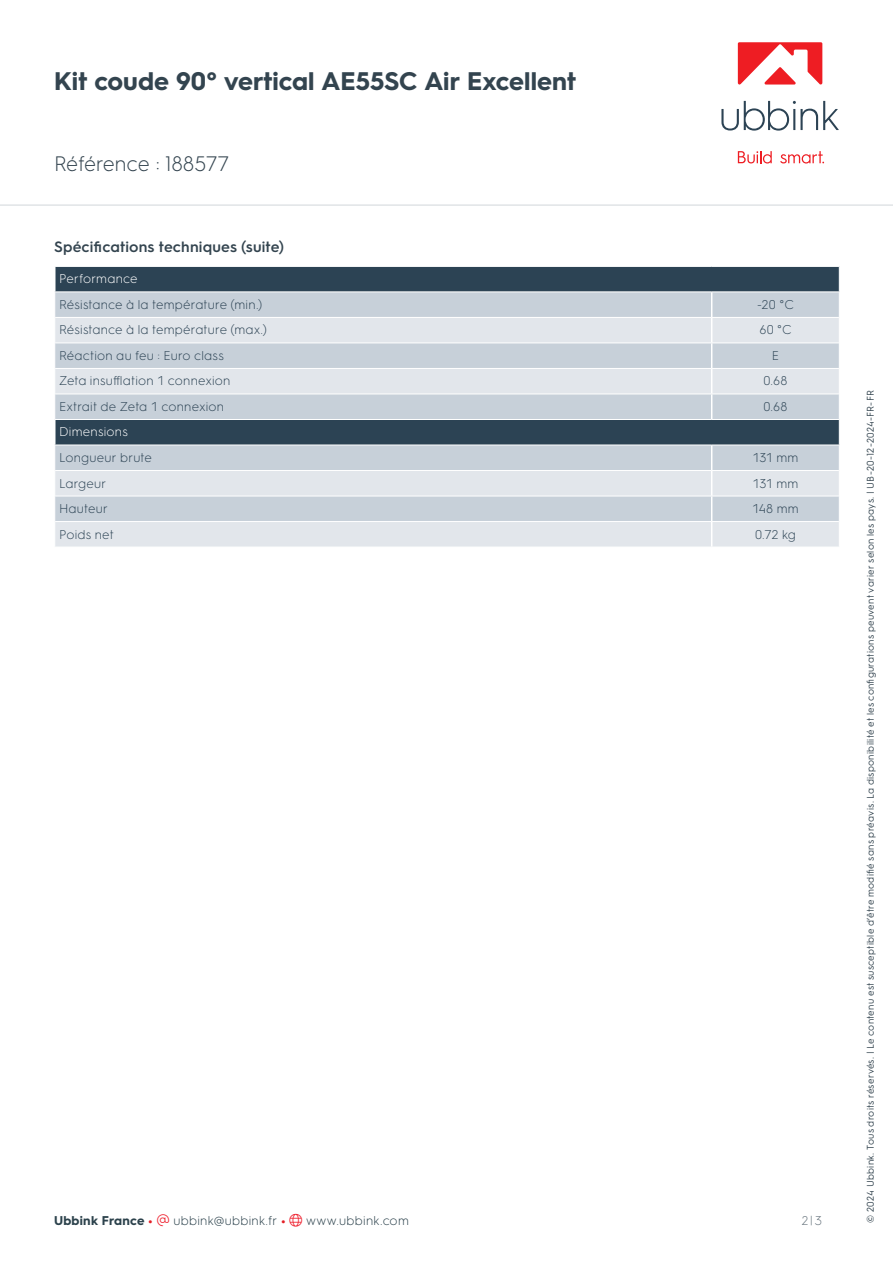
<style>
.page{position:relative;width:893px;height:1263px;background:#fff}
.page>*{position:absolute;margin:0;border:0;box-sizing:border-box;transform-origin:0 0}
.t1{font:700 25.5px "HGS3";letter-spacing:.005em;color:#33444f}
.t2{font:300 21px "HGS3";color:#33444f}
.t3{font:600 15px "HGS3";letter-spacing:.01em;color:#33444f}
.t4{font:300 12.75px "HGS3";letter-spacing:.015em;color:#2c4354}
.t5{font:300 12.75px "HGS3";letter-spacing:.02em;color:#2c424c}
.t6{font:300 12.75px "HGS3";letter-spacing:.02em;color:#fff}
.t7{font:300 12.75px "HGS3";color:#66737c}
.t8{font:9.75px "HGS3";letter-spacing:.025em;color:#33444f}
.s1{font-weight:700}
.s2{font-weight:700;color:#e31e25}
.s3{color:#ee1f2d}
</style>
<div class="page">
<div style="left:56px;top:267px;width:783px;height:24px;background:#2c4354"></div>
<div style="left:55px;top:292px;width:784px;height:25px;background:#c7d0d9"></div>
<svg style="left:55px;top:318px;width:784px;height:229px;background:#c2cad2"></svg>
<hr style="left:55px;top:342px;width:657px;height:1px;background:#fff">
<hr style="left:712px;top:342px;width:127px;height:1px;background:#fff">
<hr style="left:55px;top:368px;width:657px;height:1px;background:#fff">
<hr style="left:712px;top:368px;width:127px;height:1px;background:#fff">
<hr style="left:55px;top:393px;width:657px;height:1px;background:#fff">
<hr style="left:712px;top:393px;width:127px;height:1px;background:#fff">
<svg style="left:711px;top:292px;width:1px;height:127px"></svg>
<hr style="left:54px;top:419px;width:658px;height:1px;background:#fff">
<hr style="left:712px;top:419px;width:128px;height:1px;background:#fff">
<hr style="left:54px;top:420px;width:2px;height:25px;background:#fff">
<hr style="left:54px;top:445px;width:658px;height:1px;background:#fff">
<hr style="left:712px;top:445px;width:128px;height:1px;background:#fff">
<hr style="left:55px;top:470px;width:657px;height:1px;background:#fff">
<hr style="left:712px;top:470px;width:127px;height:1px;background:#fff">
<hr style="left:55px;top:496px;width:657px;height:1px;background:#fff">
<hr style="left:712px;top:496px;width:127px;height:1px;background:#fff">
<hr style="left:55px;top:521px;width:657px;height:1px;background:#fff">
<hr style="left:712px;top:521px;width:127px;height:1px;background:#fff">
<svg style="left:711px;top:445px;width:1px;height:102px"></svg>
<svg style="left:839px;top:267px;width:1px;height:178px"></svg>
<hr style="left:0;top:204px;width:893px;height:2px;background:#e1e4e6">
<svg style="left:721px;top:101px;width:118px;height:30px"></svg>
<svg style="left:738px;top:151px;width:34px;height:13px"></svg>
<svg style="left:780px;top:151px;width:44px;height:13px"></svg>
<svg style="left:738px;top:42px;width:84px;height:43px"></svg>
<h1 class="t1" style="left:54px;top:63px;width:523px">Kit coude 90° vertical AE55SC Air Excellent</h1>
<h2 class="t2" style="left:54px;top:150px;width:177px">Référence : 188577</h2>
<p class="t3" style="left:54px;top:236px;width:232px">Spécifications techniques (suite)</p>
<p class="t6" style="left:59px;top:270px;width:80px">Performance</p>
<p class="t4" style="left:59px;top:296px;width:205px">Résistance à la température (min.)</p>
<p class="t4" style="left:757px;top:296px;width:38px">-20 °C</p>
<p class="t4" style="left:59px;top:321px;width:210px">Résistance à la température (max.)</p>
<p class="t4" style="left:759px;top:321px;width:34px">60 °C</p>
<p class="t4" style="left:59px;top:347px;width:166px">Réaction au feu : Euro class</p>
<p class="t4" style="left:772px;top:347px;width:9px">E</p>
<p class="t4" style="left:59px;top:372px;width:173px">Zeta insufflation 1 connexion</p>
<p class="t4" style="left:763px;top:372px;width:26px">0.68</p>
<p class="t4" style="left:59px;top:398px;width:167px">Extrait de Zeta 1 connexion</p>
<p class="t4" style="left:763px;top:398px;width:26px">0.68</p>
<p class="t6" style="left:59px;top:423px;width:70px">Dimensions</p>
<p class="t4" style="left:59px;top:449px;width:94px">Longueur brute</p>
<p class="t4" style="left:753px;top:449px;width:47px">131 mm</p>
<p class="t4" style="left:59px;top:474px;width:49px">Largeur</p>
<p class="t4" style="left:753px;top:474px;width:47px">131 mm</p>
<p class="t4" style="left:59px;top:500px;width:50px">Hauteur</p>
<p class="t4" style="left:752px;top:500px;width:48px">148 mm</p>
<p class="t4" style="left:59px;top:525px;width:56px">Poids net</p>
<p class="t4" style="left:755px;top:525px;width:42px">0.72 kg</p>
<p class="t5" style="left:54px;top:1211px;width:356px"><span class="s1">Ubbink France</span> <span class="s2">•</span> <span class="s3">▼</span> ubbink@ubbink.fr <span class="s2">•</span> <span class="s3">●□</span> www.ubbink.com</p>
<p class="t7" style="left:802px;top:1211px;width:22px">2|3</p>
<p class="t8" style="left:864px;top:1222px;width:834px;rotate:-90deg">© 2024 Ubbink. Tous droits réservés. | Le contenu est susceptible d’être modifié sans préavis. La disponibilité et les configurations peuvent varier selon les pays. | UB-20-12-2024-FR-FR</p>
</div>
